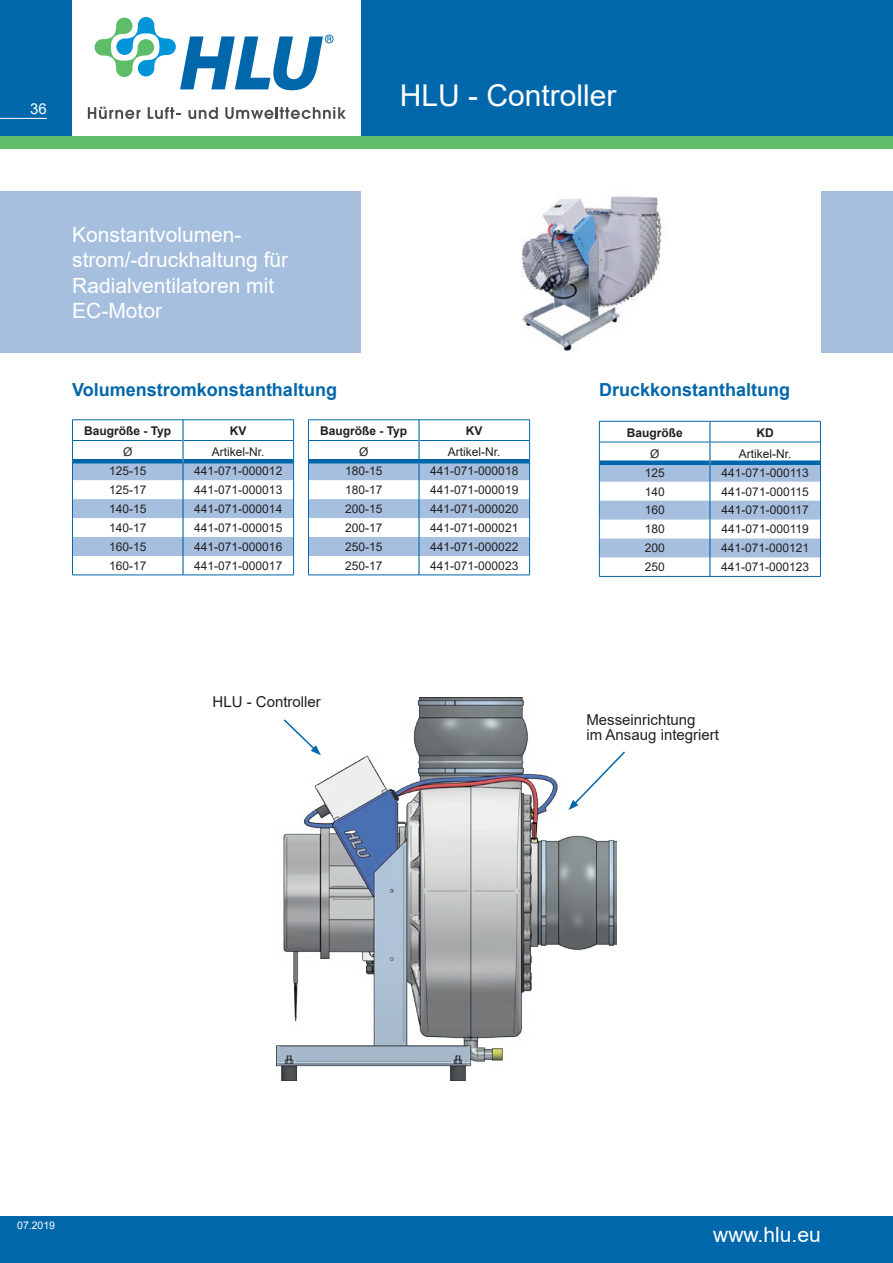
<style>
.page{position:relative;width:893px;height:1263px;background:#fff}
.page>*{position:absolute;margin:0;border:0;box-sizing:border-box;transform-origin:0 0}
.t1{font:30px "Arial";color:#fff}
.t2{font:21px/25.5px "Arial";color:#fff}
.t3{font:700 18px "Arial";color:#0067aa}
.Bild_Beschriftung{font:15px/15px "Arial";color:#231f20}
.t4{font:15px "Arial";color:#fff}
.t5{font:12px "Arial";color:#231f20}
.t6{font:700 12px "Arial";color:#231f20}
.t7{font:10.5px "Arial";color:#fff}
</style>
<div class="page">
<div style="left:0;top:136px;width:893px;height:13px;background:#5ebd68"></div>
<div style="left:0;top:0;width:72px;height:136px;background:#0067aa"></div>
<hr style="left:0;top:118px;width:47px;height:1px;background:#fff">
<div style="left:0;top:1216px;width:893px;height:47px;background:#0067aa"></div>
<div style="left:361px;top:0;width:532px;height:136px;background:#0067aa"></div>
<div style="left:821px;top:191px;width:72px;height:162px;background:#a7bfdf"></div>
<div style="left:0;top:191px;width:361px;height:162px;background:#a7bfdf"></div>
<img style="left:521px;top:196px;width:141px;height:155px">
<img style="left:276px;top:697px;width:341px;height:383px">
<svg style="left:568px;top:750px;width:57px;height:60px"></svg>
<svg style="left:282px;top:718px;width:39px;height:37px"></svg>
<svg style="left:88px;top:107px;width:53px;height:12px"></svg>
<svg style="left:148px;top:107px;width:33px;height:12px"></svg>
<svg style="left:188px;top:107px;width:30px;height:12px"></svg>
<svg style="left:225px;top:107px;width:121px;height:12px"></svg>
<svg style="left:95px;top:17px;width:239px;height:73px"></svg>
<svg style="left:72px;top:420px;width:222px;height:155px"></svg>
<hr style="left:72px;top:419px;width:111px;height:1px;background:#0067aa">
<hr style="left:183px;top:419px;width:111px;height:1px;background:#0067aa">
<hr style="left:72px;top:440px;width:110px;height:1px;background:#0067aa">
<hr style="left:184px;top:440px;width:110px;height:1px;background:#0067aa">
<hr style="left:182px;top:420px;width:2px;height:20px;background:#0067aa">
<hr style="left:182px;top:440px;width:2px;height:21px;background:#0067aa">
<hr style="left:72px;top:575px;width:111px;height:1px;background:#0067aa">
<hr style="left:183px;top:575px;width:111px;height:1px;background:#0067aa">
<svg style="left:599px;top:421px;width:222px;height:155px"></svg>
<hr style="left:599px;top:576px;width:111px;height:1px;background:#0067aa">
<hr style="left:710px;top:576px;width:111px;height:1px;background:#0067aa">
<hr style="left:308px;top:419px;width:111px;height:1px;background:#0067aa">
<hr style="left:419px;top:419px;width:111px;height:1px;background:#0067aa">
<svg style="left:308px;top:420px;width:222px;height:155px"></svg>
<hr style="left:308px;top:575px;width:111px;height:1px;background:#0067aa">
<hr style="left:419px;top:575px;width:111px;height:1px;background:#0067aa">
<hr style="left:309px;top:459px;width:110px;height:4px;background:#0067aa">
<hr style="left:419px;top:459px;width:110px;height:4px;background:#0067aa">
<p class="t4" style="left:30px;top:98px;width:18px">36</p>
<p class="t1" style="left:400px;top:75px;width:218px">HLU - Controller</p>
<p class="t2" style="left:72px;top:221px;width:217px">Konstantvolumen&shy;strom/-druckhaltung für<br>Radialventilatoren mit</p>
<p class="t2" style="left:72px;top:298px;width:91px">EC-Motor</p>
<p class="t3" style="left:72px;top:377px;width:266px">Volumenstromkonstanthaltung</p>
<p class="t3" style="left:599px;top:377px;width:193px">Druckkonstanthaltung</p>
<p class="t6" style="left:84px;top:423px;width:89px">Baugröße - Typ</p>
<p class="t6" style="left:230px;top:423px;width:18px">KV</p>
<p class="t5" style="left:123px;top:444px;width:11px">Ø</p>
<p class="t5" style="left:212px;top:444px;width:54px">Artikel-Nr.</p>
<p class="t5" style="left:109px;top:463px;width:39px">125-15</p>
<p class="t5" style="left:194px;top:463px;width:90px">441-071-000012</p>
<p class="t5" style="left:109px;top:481px;width:39px">125-17</p>
<p class="t5" style="left:194px;top:481px;width:90px">441-071-000013</p>
<p class="t5" style="left:109px;top:500px;width:39px">140-15</p>
<p class="t5" style="left:194px;top:500px;width:90px">441-071-000014</p>
<p class="t5" style="left:109px;top:519px;width:39px">140-17</p>
<p class="t5" style="left:194px;top:519px;width:90px">441-071-000015</p>
<p class="t5" style="left:109px;top:538px;width:39px">160-15</p>
<p class="t5" style="left:194px;top:538px;width:90px">441-071-000016</p>
<p class="t5" style="left:109px;top:557px;width:39px">160-17</p>
<p class="t5" style="left:194px;top:557px;width:90px">441-071-000017</p>
<p class="t6" style="left:320px;top:423px;width:89px">Baugröße - Typ</p>
<p class="t6" style="left:466px;top:423px;width:18px">KV</p>
<p class="t5" style="left:359px;top:444px;width:11px">Ø</p>
<p class="t5" style="left:448px;top:444px;width:54px">Artikel-Nr.</p>
<p class="t5" style="left:345px;top:463px;width:39px">180-15</p>
<p class="t5" style="left:430px;top:463px;width:90px">441-071-000018</p>
<p class="t5" style="left:345px;top:481px;width:39px">180-17</p>
<p class="t5" style="left:430px;top:481px;width:90px">441-071-000019</p>
<p class="t5" style="left:345px;top:500px;width:39px">200-15</p>
<p class="t5" style="left:430px;top:500px;width:90px">441-071-000020</p>
<p class="t5" style="left:345px;top:519px;width:39px">200-17</p>
<p class="t5" style="left:430px;top:519px;width:90px">441-071-000021</p>
<p class="t5" style="left:345px;top:538px;width:39px">250-15</p>
<p class="t5" style="left:430px;top:538px;width:90px">441-071-000022</p>
<p class="t5" style="left:345px;top:557px;width:39px">250-17</p>
<p class="t5" style="left:430px;top:557px;width:90px">441-071-000023</p>
<p class="t6" style="left:627px;top:424px;width:58px">Baugröße</p>
<p class="t6" style="left:757px;top:424px;width:19px">KD</p>
<p class="t5" style="left:650px;top:445px;width:11px">Ø</p>
<p class="t5" style="left:739px;top:445px;width:54px">Artikel-Nr.</p>
<p class="t5" style="left:645px;top:464px;width:22px">125</p>
<p class="t5" style="left:722px;top:464px;width:89px">441-071-000113</p>
<p class="t5" style="left:645px;top:483px;width:22px">140</p>
<p class="t5" style="left:722px;top:483px;width:89px">441-071-000115</p>
<p class="t5" style="left:645px;top:502px;width:22px">160</p>
<p class="t5" style="left:722px;top:502px;width:89px">441-071-000117</p>
<p class="t5" style="left:645px;top:521px;width:22px">180</p>
<p class="t5" style="left:722px;top:521px;width:89px">441-071-000119</p>
<p class="t5" style="left:645px;top:540px;width:22px">200</p>
<p class="t5" style="left:721px;top:540px;width:90px">441-071-000121</p>
<p class="t5" style="left:645px;top:559px;width:22px">250</p>
<p class="t5" style="left:721px;top:559px;width:90px">441-071-000123</p>
<p class="Bild_Beschriftung" style="left:213px;top:694px;width:110px">HLU - Controller</p>
<p class="Bild_Beschriftung" style="left:586px;top:712px;width:134px">Messeinrichtung<br>im Ansaug integriert</p>
<p class="t7" style="left:17px;top:1218px;width:39px">07.2019</p>
<h2 class="t2" style="left:713px;top:1222px;width:109px">www.hlu.eu</h2>
</div>
